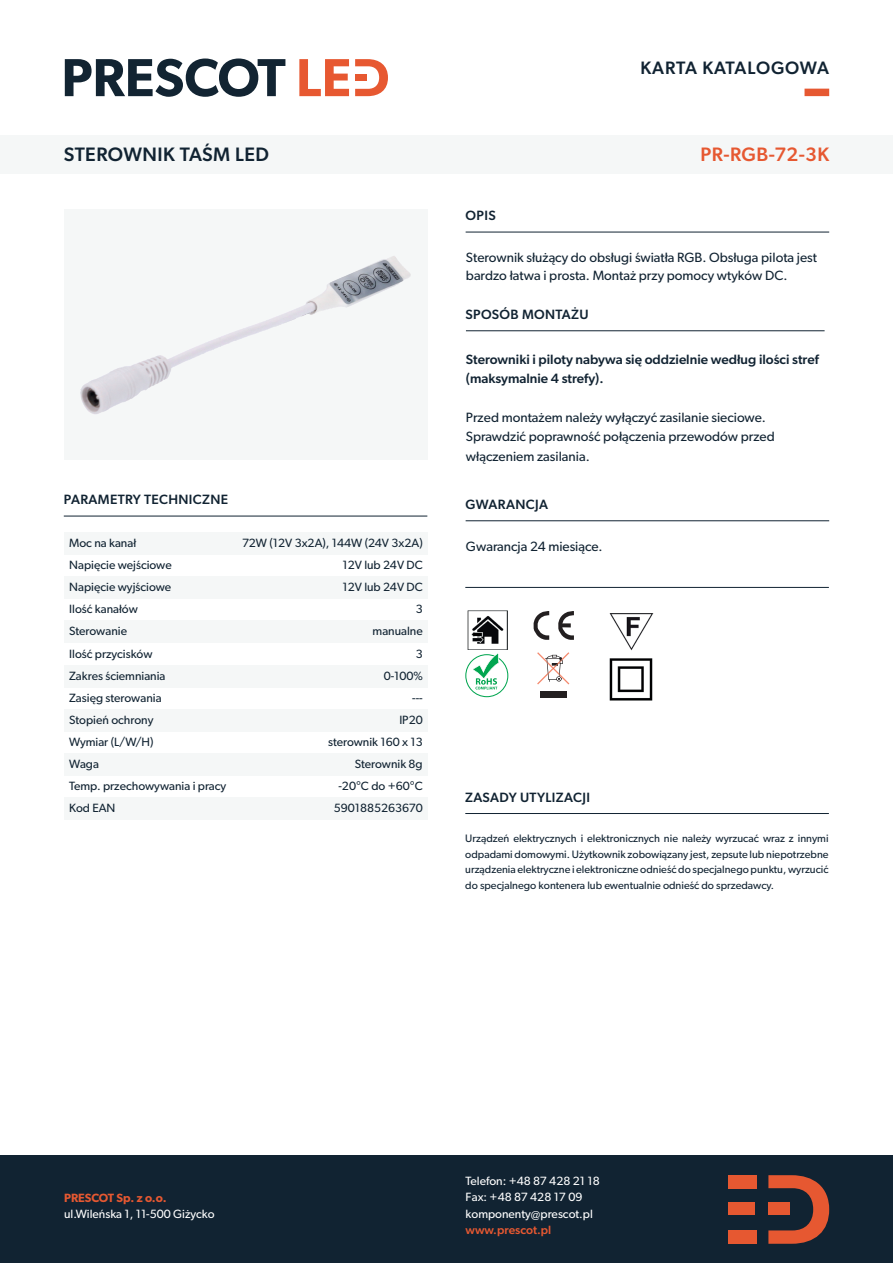
<style>
.page{position:relative;width:893px;height:1263px;background:#fff}
.page>*{position:absolute;margin:0;border:0;box-sizing:border-box;transform-origin:0 0}
.t1{font:500 19.5px "Gibson";letter-spacing:.025em;color:#112332}
.t2{font:500 19.5px "Gibson";letter-spacing:.025em;color:#e65831}
.t3{font:500 18px "Gibson";letter-spacing:.03em;color:#112332}
.t4{font:13.5px/19.5px "Gibson";color:#112332}
.t5{font:500 13.5px/19.5px "Gibson";color:#112332}
.t6{font:500 13.5px "Gibson";letter-spacing:.025em;color:#112332}
.t7{font:12px/22.2px "Gibson";color:#112332}
.t8{font:12px/16.5px "Gibson";color:#fff}
.t9{font:600 12px "Gibson";color:#e65831}
.t10{font:500 12px "Gibson";color:#e65831}
.t11{font:10.8px/15.8px "Gibson";color:#112332;text-align:justify}
</style>
<div class="page">
<svg style="left:65px;top:58px;width:220px;height:39px"></svg>
<svg style="left:299px;top:59px;width:50px;height:37px"></svg>
<svg style="left:355px;top:59px;width:33px;height:37px"></svg>
<div style="left:804px;top:89px;width:25px;height:7px;background:#e65831"></div>
<div style="left:0;top:135px;width:893px;height:39px;background:#f5f7f7"></div>
<div style="left:64px;top:532px;width:363px;height:22px;background:#f5f7f7"></div>
<div style="left:64px;top:621px;width:363px;height:22px;background:#f5f7f7"></div>
<div style="left:64px;top:577px;width:363px;height:22px;background:#f5f7f7"></div>
<div style="left:64px;top:665px;width:363px;height:22px;background:#f5f7f7"></div>
<div style="left:64px;top:709px;width:363px;height:22px;background:#f5f7f7"></div>
<div style="left:64px;top:753px;width:363px;height:22px;background:#f5f7f7"></div>
<div style="left:64px;top:797px;width:363px;height:22px;background:#f5f7f7"></div>
<div style="left:0;top:1155px;width:893px;height:108px;background:#112332"></div>
<div style="left:64px;top:209px;width:363px;height:251px;background:#f5f7f7"></div>
<img style="left:80px;top:256px;width:331px;height:158px">
<hr style="left:64px;top:516px;width:363px;height:1px;background:#112332">
<hr style="left:466px;top:330px;width:359px;height:1px;background:#112332">
<hr style="left:466px;top:232px;width:363px;height:1px;background:#112332">
<hr style="left:466px;top:520px;width:363px;height:1px;background:#112332">
<svg style="left:768px;top:1175px;width:61px;height:69px"></svg>
<div style="left:728px;top:1202px;width:26px;height:13px;background:#e65831"></div>
<div style="left:728px;top:1175px;width:29px;height:13px;background:#e65831"></div>
<div style="left:728px;top:1230px;width:29px;height:14px;background:#e65831"></div>
<hr style="left:465px;top:813px;width:364px;height:1px;background:#112332">
<hr style="left:465px;top:587px;width:364px;height:1px;background:#112332">
<div style="left:540px;top:691px;width:27px;height:6px;background:#231f20"></div>
<svg style="left:537px;top:652px;width:32px;height:32px"></svg>
<svg style="left:465px;top:653px;width:43px;height:44px"></svg>
<svg style="left:533px;top:611px;width:16px;height:29px"></svg>
<svg style="left:558px;top:611px;width:16px;height:29px"></svg>
<img style="left:467px;top:610px;width:40px;height:39px">
<img style="left:609px;top:613px;width:45px;height:38px">
<img style="left:609px;top:658px;width:44px;height:43px">
<h1 class="t1" style="left:64px;top:143px;width:207px">STEROWNIK TAŚM LED</h1>
<p class="t6" style="left:64px;top:491px;width:166px">PARAMETRY TECHNICZNE</p>
<p class="t7" style="left:69px;top:531px;width:159px">Moc na kanał<br>Napięcie wejściowe<br>Napięcie wyjściowe<br>Ilość kanałów<br>Sterowanie<br>Ilość przycisków<br>Zakres ściemniania<br>Zasięg sterowania<br>Stopień ochrony<br>Wymiar (L/W/H)<br>Waga<br>Temp. przechowywania i pracy<br>Kod EAN</p>
<p class="t7" style="left:242px;top:531px;width:182px;text-align:right">72W (12V 3x2A), 144W (24V 3x2A)<br>12V lub 24V DC<br>12V lub 24V DC<br>3<br>manualne<br>3<br>0-100%<br>---<br>IP20<br>sterownik 160 x 13<br>Sterownik 8g<br>-20°C do +60°C<br>5901885263670</p>
<h2 class="t3" style="left:641px;top:57px;width:190px">KARTA KATALOGOWA</h2>
<p class="t5" style="left:466px;top:205px;width:32px">OPIS</p>
<h1 class="t2" style="left:700px;top:143px;width:130px">PR-RGB-72-3K</h1>
<p class="t4" style="left:466px;top:249px;width:353px;line-height:18px">Sterownik służący do obsługi światła RGB. Obsługa pilota jest bardzo łatwa i prosta. Montaż przy pomocy wtyków DC.</p>
<p class="t6" style="left:466px;top:306px;width:125px">SPOSÓB MONTAŻU</p>
<p class="t5" style="left:466px;top:349px;width:354px">Sterowniki i piloty nabywa się oddzielnie według ilości stref (maksymalnie 4 strefy).</p>
<p class="t4" style="left:466px;top:407px;width:310px">Przed montażem należy wyłączyć zasilanie sieciowe.<br>Sprawdzić poprawność połączenia przewodów przed włączeniem zasilania.</p>
<p class="t6" style="left:466px;top:496px;width:84px">GWARANCJA</p>
<p class="t4" style="left:466px;top:536px;width:138px">Gwarancja 24 miesiące.</p>
<p class="t6" style="left:465px;top:789px;width:126px">ZASADY UTYLIZACJI</p>
<p class="t11" style="left:465px;top:830px;width:365px">Urządzeń elektrycznych i elektronicznych nie należy wyrzucać wraz z innymi odpadami domowymi. Użytkownik zobowiązany jest, zepsute lub niepotrzebne urządzenia elektryczne i elektroniczne odnieść do specjalnego punktu, wyrzucić do specjalnego kontenera lub ewentualnie odnieść do sprzedawcy.</p>
<p class="t9" style="left:64px;top:1190px;width:104px">PRESCOT Sp. z o.o.</p>
<p class="t8" style="left:64px;top:1206px;width:152px">ul.Wileńska 1, 11-500 Giżycko</p>
<p class="t8" style="left:466px;top:1172px;width:136px">Telefon: +48 87 428 21 18<br>Fax: +48 87 428 17 09 komponenty@prescot.pl</p>
<p class="t10" style="left:466px;top:1223px;width:87px">www.prescot.pl</p>
</div>
